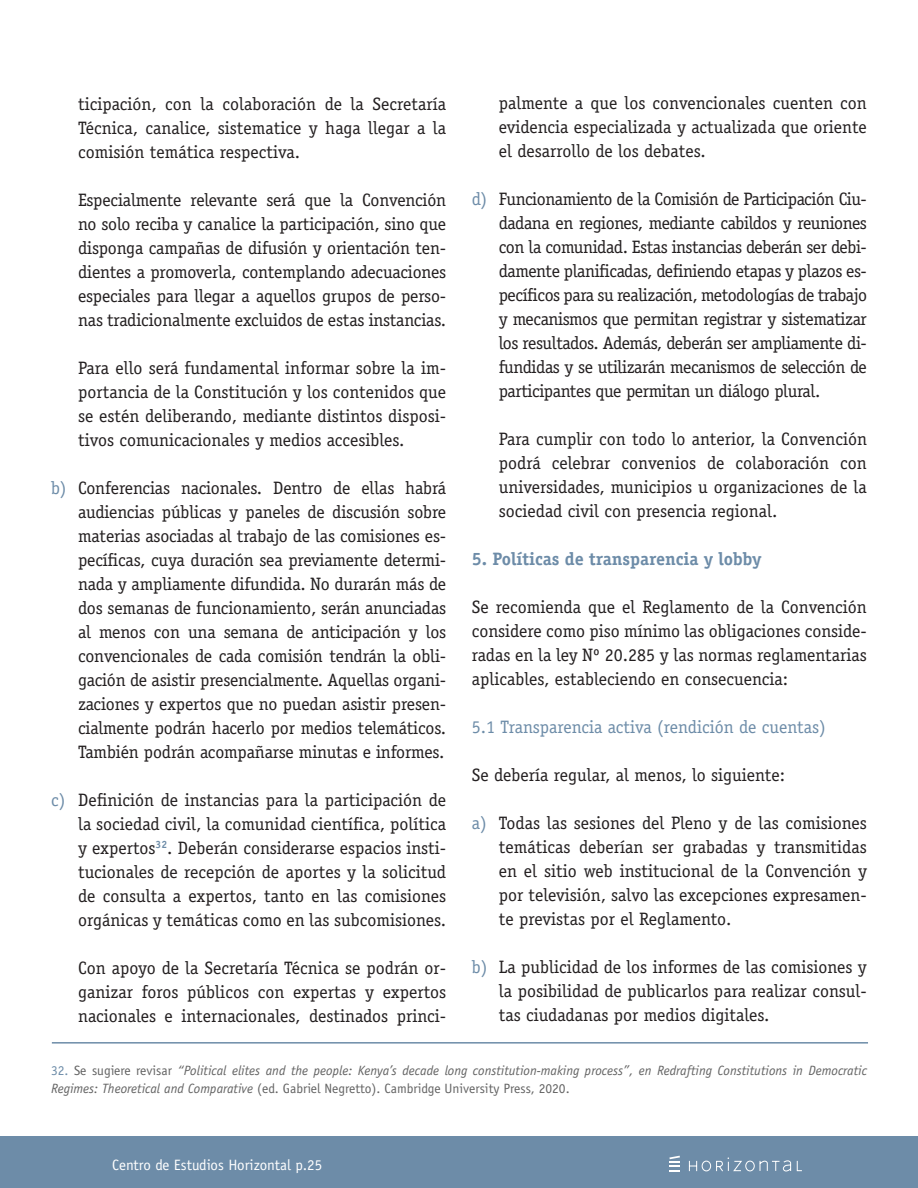
<style>
.page{position:relative;width:918px;height:1188px;background:#fff}
.page>*{position:absolute;margin:0;border:0;box-sizing:border-box;transform-origin:0 0}
.t1{font:18px/24px "Officina Serif Std";color:#231f20;text-align:justify}
.t2{font:18px "Officina Serif Std";color:#6d8ca8}
.t3{font:700 18px "Officina Serif Std";color:#6d8ca8}
.t4{font:15px "Officina Sans Std";color:#fff}
.t5{font:italic 13.5px/18px "Officina Sans Std";color:#636363}
.s1{color:#6d8ca8}
.s2{font-style:normal;color:#6d8ca8}
.s3{font-style:normal}
</style>
<div class="page">
<div style="left:0;top:1136px;width:918px;height:52px;background:#6d8ca8"></div>
<svg style="left:669px;top:1156px;width:11px;height:16px"></svg>
<svg style="left:688px;top:1157px;width:114px;height:15px"></svg>
<hr style="left:52px;top:1042px;width:816px;height:2px;background:#6d8ca8">
<p class="t1" style="left:78px;top:92px;width:370px">ticipación, con la colaboración de la Secretaría Técnica, canalice, sistematice y haga llegar a la comisión temática respectiva.</p>
<p class="t1" style="left:78px;top:188px;width:370px">Especialmente relevante será que la Convención no solo reciba y canalice la participación, sino que disponga campañas de difusión y orientación ten&shy;dientes a promoverla, contemplando adecuaciones especiales para llegar a aquellos grupos de perso&shy;nas tradicionalmente excluidos de estas instancias.</p>
<p class="t1" style="left:78px;top:356px;width:370px">Para ello será fundamental informar sobre la im&shy;portancia de la Constitución y los contenidos que se estén deliberando, mediante distintos disposi&shy;tivos comunicacionales y medios accesibles.</p>
<p class="t1" style="left:78px;top:476px;width:370px;text-indent:-27px"><span class="s1">b)</span> Conferencias nacionales. Dentro de ellas habrá audiencias públicas y paneles de discusión sobre materias asociadas al trabajo de las comisiones es&shy;pecíficas, cuya duración sea previamente determi&shy;nada y ampliamente difundida. No durarán más de dos semanas de funcionamiento, serán anunciadas al menos con una semana de anticipación y los convencionales de cada comisión tendrán la obli&shy;gación de asistir presencialmente. Aquellas organi&shy;zaciones y expertos que no puedan asistir presen&shy;cialmente podrán hacerlo por medios telemáticos.<br>También podrán acompañarse minutas e informes.</p>
<p class="t1" style="left:78px;top:788px;width:370px;text-indent:-27px"><span class="s1">c)</span> Definición de instancias para la participación de la sociedad civil, la comunidad científica, política y expertos<sup>32</sup>. Deberán considerarse espacios insti&shy;tucionales de recepción de aportes y la solicitud de consulta a expertos, tanto en las comisiones orgánicas y temáticas como en las subcomisiones.</p>
<p class="t1" style="left:78px;top:956px;width:370px">Con apoyo de la Secretaría Técnica se podrán or&shy;ganizar foros públicos con expertas y expertos nacionales e internacionales, destinados princi-</p>
<p class="t1" style="left:499px;top:91px;width:370px">palmente a que los convencionales cuenten con evidencia especializada y actualizada que oriente el desarrollo de los debates.</p>
<p class="t1" style="left:499px;top:187px;width:370px;text-indent:-27px"><span class="s1">d)</span> Funcionamiento de la Comisión de Participación Ciu&shy;dadana en regiones, mediante cabildos y reuniones con la comunidad. Estas instancias deberán ser debi&shy;damente planificadas, definiendo etapas y plazos es&shy;pecíficos para su realización, metodologías de trabajo y mecanismos que permitan registrar y sistematizar los resultados. Además, deberán ser ampliamente di&shy;fundidas y se utilizarán mecanismos de selección de participantes que permitan un diálogo plural.</p>
<p class="t1" style="left:499px;top:427px;width:370px">Para cumplir con todo lo anterior, la Convención podrá celebrar convenios de colaboración con universidades, municipios u organizaciones de la sociedad civil con presencia regional.</p>
<p class="t3" style="left:472px;top:548px;width:291px">5. Políticas de transparencia y lobby</p>
<p class="t1" style="left:472px;top:595px;width:397px">Se recomienda que el Reglamento de la Convención considere como piso mínimo las obligaciones conside&shy;radas en la ley Nº 20.285 y las normas reglamentarias aplicables, estableciendo en consecuencia:</p>
<p class="t2" style="left:472px;top:716px;width:356px">5.1 Transparencia activa (rendición de cuentas)</p>
<p class="t1" style="left:472px;top:763px;width:315px">Se debería regular, al menos, lo siguiente:</p>
<p class="t1" style="left:499px;top:811px;width:370px;text-indent:-27px"><span class="s1">a)</span> Todas las sesiones del Pleno y de las comisiones temáticas deberían ser grabadas y transmitidas en el sitio web institucional de la Convención y por televisión, salvo las excepciones expresamen&shy;te previstas por el Reglamento.</p>
<p class="t1" style="left:499px;top:955px;width:370px;text-indent:-27px"><span class="s1">b)</span> La publicidad de los informes de las comisiones y la posibilidad de publicarlos para realizar consul&shy;tas ciudadanas por medios digitales.</p>
<p class="t5" style="left:51px;top:1061px;width:817px"><span class="s2">32.</span> <span class="s3">Se sugiere revisar</span> “Political elites and the people: Kenya’s decade long constitution-making process”, en Redrafting Constitutions in Democratic<br>Regimes: Theoretical and Comparative <span class="s3">(ed. Gabriel Negretto). Cambridge University Press, 2020.</span></p>
<p class="t4" style="left:112px;top:1156px;width:212px">Centro de Estudios Horizontal p.25</p>
</div>
